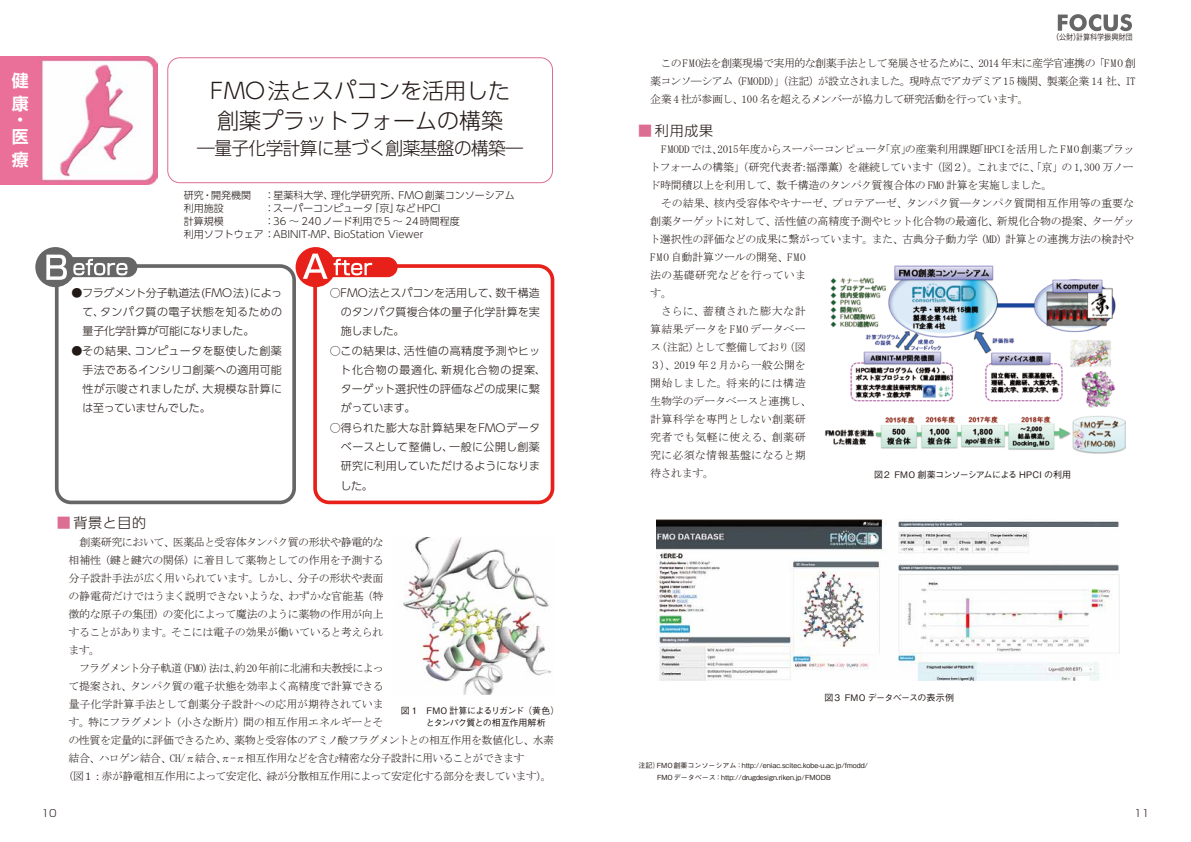
<style>
.page{position:relative;width:1191px;height:842px;background:#fff}
.page>*{position:absolute;margin:0;border:0;box-sizing:border-box;transform-origin:0 0}
.t1{font:300 22px/30px "UD Shin Go Pr 6 N";color:#221815;text-align:center}
.t2{font:300 18px "UD Shin Go Pr 6 N";letter-spacing:-.03em;color:#221815}
.t3{font:700 16.9px/22.5px "Shin Go Pro De";color:#fff}
.t4{font:300 14px "UD Shin Go Pr 6 N";letter-spacing:.05em;color:#221815}
.t5{font:11px/18px "MS Mincho";letter-spacing:-.035em;color:#221815}
.t6{font:300 11px/19.2px "UD Shin Go Pr 6 N";letter-spacing:.01em;color:#221815;text-align:justify}
.t7{font:300 11px/19.2px "UD Shin Go Pr 6 N";letter-spacing:.03em;color:#221815}
.t8{font:11px "MS Mincho";letter-spacing:-.055em;color:#221815}
.t9{font:11px "MS Mincho";letter-spacing:-.06em;color:#221815}
.t10{font:11px "MS Mincho";letter-spacing:-.005em;color:#221815}
.t11{font:300 10px/13px "UD Shin Go Pr 6 N";color:#221815}
.t12{font:300 10px "Shin Go Pro";color:#221815}
.t13{font:500 9px/12px "Gothic BBB Pro";letter-spacing:-.055em;color:#221815}
.t14{font:8px "Hira Kaku Pro W3";letter-spacing:-.02em;color:#221815;scale:.89 1}
.t15{font:500 7px/12px "Gothic BBB Pro";color:#221815}
.s1{color:#dc6d93}
</style>
<div class="page">
<div style="left:167px;top:57px;width:386px;height:126px;border:1px solid #dc6d94;border-radius:12px"></div>
<svg style="left:1057px;top:14px;width:75px;height:17px"></svg>
<div style="left:313px;top:264px;width:241px;height:240px;border:4px solid #e7211a;border-radius:14px"></div>
<div style="left:55px;top:264px;width:241px;height:240px;border:4px solid #666;border-radius:14px"></div>
<div style="left:72px;top:345px;width:10px;height:11px;border:1px solid #fff;border-radius:50%"></div>
<svg style="left:35px;top:247px;width:247px;height:71px"></svg>
<svg style="left:295px;top:247px;width:246px;height:71px"></svg>
<img style="left:403px;top:537px;width:149px;height:157px">
<img style="left:656px;top:520px;width:463px;height:160px">
<img style="left:825px;top:265px;width:300px;height:189px">
<img style="left:0;top:56px;width:158px;height:128px">
<h3 class="t3" style="left:12px;top:67px;width:18px">健康</h3>
<h3 class="t3" style="left:12px;top:110px;width:18px;line-height:16.9px">・医</h3>
<h3 class="t3" style="left:12px;top:146px;width:18px">療</h3>
<p class="t14" style="left:1052px;top:30px;width:92px">（公財）計算科学振興財団</p>
<p class="t5" style="left:650px;top:54px;width:487px;text-align:justify">　このF MO法を創薬現場で実用的な創薬手法として発展させるために、2014 年末に産学官連携の「F MO 創薬コンソ―シアム (FMODD)」（注記）が設立されました。現時点でアカデミア15 機関、製薬企業 14 社、IT企業 4 社が参画し、100 名を超えるメンバーが協力して研究活動を行っています。</p>
<h1 class="t1" style="left:210px;top:74px;width:301px">FMO法とスパコンを活用した創薬プラットフォームの構築</h1>
<h2 class="t2" style="left:197px;top:134px;width:327px">―量子化学計算に基づく創薬基盤の構築―</h2>
<p class="t5" style="left:649px;top:140px;width:486px;text-indent:12px">FMODDでは、2015年度からスーパーコンピュータ「京」の産業利用課題「HPCIを活用した FMO 創薬プラットフォームの構築」（研究代表者：福澤薫）を継続しています（図２）。これまでに、「京」の 1,300 万ノード時間積以上を利用して、数千構造のタンパク質複合体の FMO 計算を実施しました。<br>　その結果、核内受容体やキナーゼ、プロテアーゼ、タンパク質―タンパク質間相互作用等の重要な創薬ターゲットに対して、活性値の高精度予測やヒット化合物の最適化、新規化合物の提案、ターゲット選択性の評価などの成果に繋がっています。また、古典分子動力学 (MD) 計算との連携方法の検討や<br>FMO 自動計算ツールの開発、FMO<br>法の基礎研究などを行っていま<br>す。<br>　さらに、蓄積された膨大な計<br>算結果データを FMO データベー<br>ス（注記）として整備しており（図<br>３）、2019 年 2 月から一般公開を<br>開始しました。将来的には構造<br>生物学のデータベースと連携し、<br>計算科学を専門としない創薬研<br>究者でも気軽に使える、創薬研<br>究に必須な情報基盤になると期<br>待されます。</p>
<p class="t4" style="left:638px;top:120px;width:76px"><span class="s1">■</span> 利用成果</p>
<p class="t11" style="left:184px;top:188px;width:332px;text-indent:81px">：星薬科大学、理化学研究所、FMO創薬コンソーシアム利用施設　　　 　：スーパーコンピュータ「京」などHPCI<br>計算規模　　　 　：36 ～ 240ノード利用で5 ～ 24時間程度<br>利用ソフトウェア ：ABINIT-MP、BioStation Viewer</p>
<p class="t11" style="left:184px;top:188px;width:69px">研究・開発機関</p>
<p class="t6" style="left:82px;top:283px;width:201px;text-indent:-11px">●フラグメント分子軌道法(FMO法)によって、タンパク質の電子状態を知るための量子化学計算が可能になりました。</p>
<p class="t6" style="left:82px;top:341px;width:201px;text-indent:-11px">●その結果、コンピュータを駆使した創薬手法であるインシリコ創薬への適用可能性が示唆されましたが、大規模な計算には至っていませんでした。</p>
<p class="t6" style="left:341px;top:283px;width:200px;text-indent:-11px">○FMO法とスパコンを活用して、数千構造のタンパク質複合体の量子化学計算を実施しました。</p>
<p class="t7" style="left:340px;top:341px;width:207px;text-indent:-10px">○この結果は、活性値の高精度予測やヒット化合物の最適化、新規化合物の提案、ターゲット選択性の評価などの成果に繋がっています。</p>
<p class="t6" style="left:340px;top:418px;width:201px;text-indent:-11px">○得られた膨大な計算結果をFMOデータベースとして整備し、一般に公開し創薬研究に利用していただけるようになりました。</p>
<p class="t13" style="left:874px;top:467px;width:198px">図２ FMO 創薬コンソーシアムによる HPCI の利用</p>
<p class="t4" style="left:57px;top:511px;width:91px"><span class="s1">■</span> 背景と目的</p>
<p class="t5" style="left:69px;top:533px;width:316px">　創薬研究において、医薬品と受容体タンパク質の形状や静電的な</p>
<p class="t5" style="left:69px;top:551px;width:317px">相補性（鍵と鍵穴の関係）に着目して薬物としての作用を予測する</p>
<p class="t5" style="left:69px;top:569px;width:316px">分子設計手法が広く用いられています。しかし、分子の形状や表面</p>
<p class="t5" style="left:68px;top:587px;width:316px">の静電荷だけではうまく説明できないような、わずかな官能基（特</p>
<p class="t5" style="left:69px;top:605px;width:316px">徴的な原子の集団）の変化によって魔法のように薬物の作用が向上</p>
<p class="t5" style="left:69px;top:623px;width:316px">することがあります。そこには電子の効果が働いていると考えられ</p>
<p class="t5" style="left:68px;top:641px;width:33px">ます。</p>
<p class="t5" style="left:69px;top:659px;width:316px">　フラグメント分子軌道(FMO)法は、約20年前に北浦和夫教授によっ</p>
<p class="t5" style="left:68px;top:677px;width:317px">て提案され、タンパク質の電子状態を効率よく高精度で計算できる</p>
<p class="t10" style="left:69px;top:699px;width:317px">量子化学計算手法として創薬分子設計への応用が期待されていま</p>
<p class="t5" style="left:69px;top:713px;width:316px">す。特にフラグメント（小さな断片）間の相互作用エネルギーとそ</p>
<p class="t5" style="left:68px;top:731px;width:487px">の性質を定量的に評価できるため、薬物と受容体のアミノ酸フラグメントとの相互作用を数値化し、水素</p>
<p class="t9" style="left:69px;top:753px;width:457px">結合、ハロゲン結合、CH/π結合、π-π相互作用などを含む精密な分子設計に用いることができます</p>
<p class="t8" style="left:63px;top:771px;width:491px">（図１：赤が静電相互作用によって安定化、緑が分散相互作用によって安定化する部分を表しています）。</p>
<p class="t13" style="left:426px;top:704px;width:135px;text-indent:-25px">図 1　FMO 計算によるリガンド（黄色）とタンパク質との相互作用解析</p>
<p class="t13" style="left:824px;top:690px;width:131px">図３ FMO データベースの表示例</p>
<p class="t15" style="left:657px;top:759px;width:212px;text-indent:-19px">注記）FMO創薬コンソーシアム：http://eniac.scitec.kobe-u.ac.jp/fmodd/<br>FMOデータベース：http://drugdesign.riken.jp/FMODB</p>
<p class="t12" style="left:41px;top:805px;width:17px">10</p>
<p class="t12" style="left:1134px;top:805px;width:17px">11</p>
</div>
